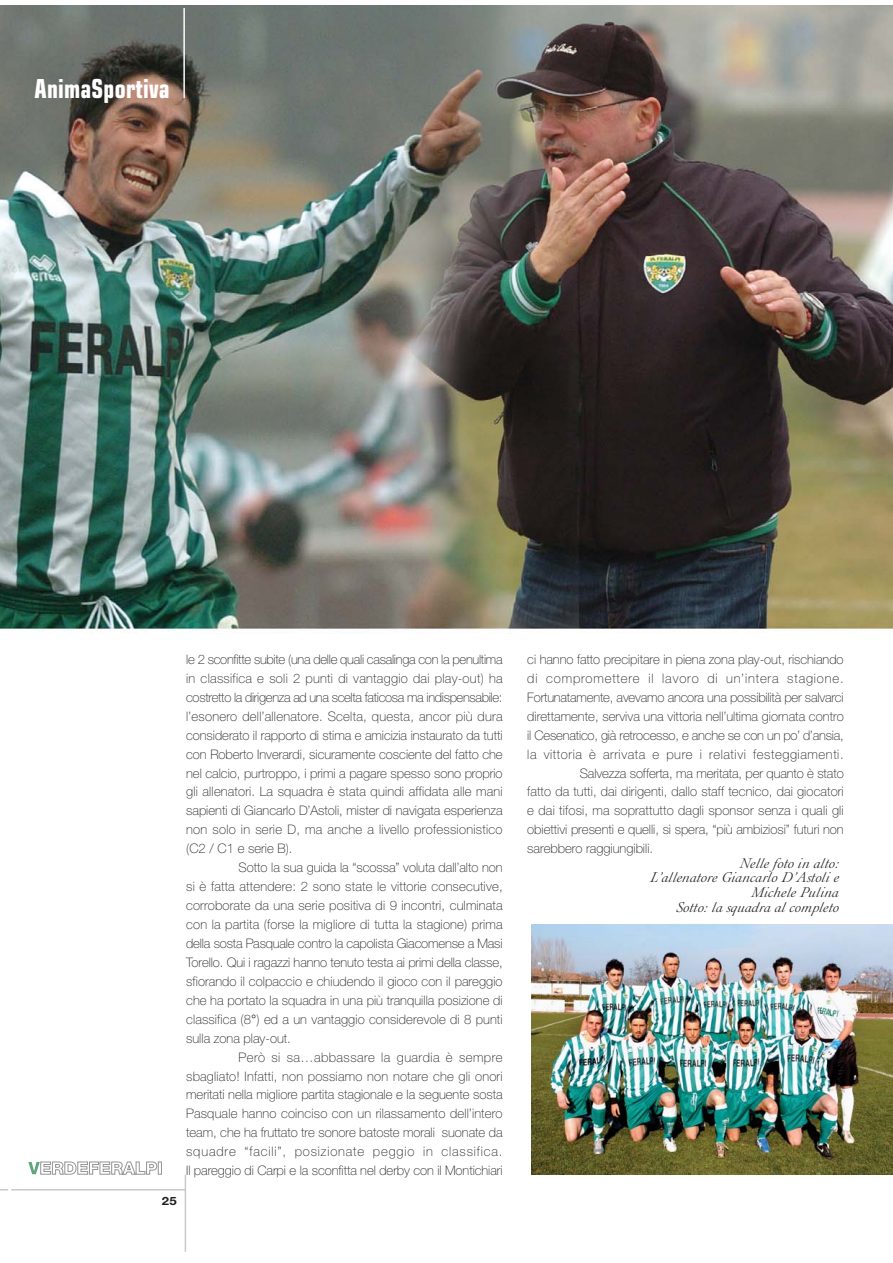
<style>
.page{position:relative;width:893px;height:1263px;background:#fff}
.page>*{position:absolute;margin:0;border:0;box-sizing:border-box;transform-origin:0 0}
.t1{font:700 condensed 26.25px "Eurostile";letter-spacing:.01em;color:#fff;scale:.9 1}
.t2{font:14.55px/14.5px "Baccara";color:#231f20;text-align:right}
.t3{font:100 13.05px "Helvetica Neue";color:#231f20}
.t4{font:100 13.05px "Helvetica Neue";letter-spacing:.02em;color:#231f20}
.t5{font:100 13.05px "Helvetica Neue";letter-spacing:.065em;color:#231f20}
.t6{font:100 13.05px "Helvetica Neue";letter-spacing:-.025em;color:#231f20}
.t7{font:100 13.05px "Helvetica Neue";letter-spacing:-.02em;color:#231f20}
.t8{font:100 13.05px "Helvetica Neue";letter-spacing:.045em;color:#231f20}
.t9{font:100 13.05px "Helvetica Neue";letter-spacing:.035em;color:#231f20}
.t10{font:700 11.4px "Helvetica Neue";color:#231f20;scale:1.14 1}
</style>
<div class="page">
<img style="left:0;top:6px;width:892px;height:1246px">
<hr style="left:11px;top:1189px;width:174px;height:1px;background:#c6c8ca">
<hr style="left:185px;top:1175px;width:1px;height:77px;background:#c6c8ca">
<svg style="left:28px;top:1161px;width:134px;height:33px"></svg>
<hr style="left:183px;top:8px;width:2px;height:90px;background:#fff">
<img style="left:531px;top:925px;width:361px;height:250px">
<svg style="left:252px;top:1014px;width:4px;height:4px"></svg>
<h1 class="t1" style="left:34px;top:79px;width:152px">AnimaSportiva</h1>
<p class="t10" style="left:162px;top:1197px;width:14px">25</p>
<p class="t7" style="left:186px;top:655px;width:318px">le 2 sconfitte subite (una delle quali casalinga con la penultima</p>
<p class="t4" style="left:186px;top:674px;width:318px">in classifica e soli 2 punti di vantaggio dai play-out) ha</p>
<p class="t6" style="left:186px;top:692px;width:318px">costretto la dirigenza ad una scelta faticosa ma indispensabile:</p>
<p class="t4" style="left:186px;top:711px;width:318px">l’esonero dell’allenatore. Scelta, questa, ancor più dura</p>
<p class="t3" style="left:186px;top:730px;width:318px">considerato il rapporto di stima e amicizia instaurato da tutti</p>
<p class="t3" style="left:186px;top:749px;width:318px">con Roberto Inverardi, sicuramente cosciente del fatto che</p>
<p class="t3" style="left:186px;top:768px;width:318px">nel calcio, purtroppo, i primi a pagare spesso sono proprio</p>
<p class="t3" style="left:186px;top:787px;width:318px">gli allenatori. La squadra è stata quindi affidata alle mani</p>
<p class="t3" style="left:186px;top:806px;width:318px">sapienti di Giancarlo D’Astoli, mister di navigata esperienza</p>
<p class="t4" style="left:186px;top:825px;width:318px">non solo in serie D, ma anche a livello professionistico</p>
<p class="t3" style="left:186px;top:844px;width:108px">(C2 / C1 e serie B).</p>
<p class="t3" style="left:239px;top:863px;width:265px">Sotto la sua guida la “scossa” voluta dall’alto non</p>
<p class="t3" style="left:186px;top:882px;width:318px">si è fatta attendere: 2 sono state le vittorie consecutive,</p>
<p class="t3" style="left:186px;top:901px;width:318px">corroborate da una serie positiva di 9 incontri, culminata</p>
<p class="t3" style="left:186px;top:920px;width:318px">con la partita (forse la migliore di tutta la stagione) prima</p>
<p class="t3" style="left:186px;top:939px;width:318px">della sosta Pasquale contro la capolista Giacomense a Masi</p>
<p class="t3" style="left:186px;top:958px;width:318px">Torello. Qui i ragazzi hanno tenuto testa ai primi della classe,</p>
<p class="t3" style="left:186px;top:977px;width:318px">sfiorando il colpaccio e chiudendo il gioco con il pareggio</p>
<p class="t3" style="left:186px;top:995px;width:318px">che ha portato la squadra in una più tranquilla posizione di</p>
<p class="t3" style="left:186px;top:1014px;width:318px">classifica (8 ) ed a un vantaggio considerevole di 8 punti</p>
<p class="t3" style="left:186px;top:1033px;width:106px">sulla zona play-out.</p>
<p class="t9" style="left:239px;top:1052px;width:265px">Però si sa…abbassare la guardia è sempre</p>
<p class="t3" style="left:186px;top:1071px;width:318px">sbagliato! Infatti, non possiamo non notare che gli onori</p>
<p class="t3" style="left:186px;top:1090px;width:318px">meritati nella migliore partita stagionale e la seguente sosta</p>
<p class="t3" style="left:186px;top:1109px;width:318px">Pasquale hanno coinciso con un rilassamento dell’intero</p>
<p class="t3" style="left:186px;top:1128px;width:318px">team, che ha fruttato tre sonore batoste morali suonate da</p>
<p class="t5" style="left:186px;top:1147px;width:318px">squadre “facili”, posizionate peggio in classifica.</p>
<p class="t3" style="left:186px;top:1166px;width:318px">Il pareggio di Carpi e la sconfitta nel derby con il Montichiari</p>
<p class="t3" style="left:527px;top:655px;width:318px">ci hanno fatto precipitare in piena zona play-out, rischiando</p>
<p class="t5" style="left:527px;top:674px;width:318px">di compromettere il lavoro di un’intera stagione.</p>
<p class="t3" style="left:527px;top:692px;width:318px">Fortunatamente, avevamo ancora una possibilità per salvarci</p>
<p class="t3" style="left:527px;top:711px;width:318px">direttamente, serviva una vittoria nell’ultima giornata contro</p>
<p class="t3" style="left:527px;top:730px;width:318px">il Cesenatico, già retrocesso, e anche se con un po’ d’ansia,</p>
<p class="t8" style="left:527px;top:749px;width:318px">la vittoria è arrivata e pure i relativi festeggiamenti.</p>
<p class="t3" style="left:580px;top:768px;width:265px">Salvezza sofferta, ma meritata, per quanto è stato</p>
<p class="t3" style="left:527px;top:787px;width:318px">fatto da tutti, dai dirigenti, dallo staff tecnico, dai giocatori</p>
<p class="t3" style="left:527px;top:806px;width:318px">e dai tifosi, ma soprattutto dagli sponsor senza i quali gli</p>
<p class="t3" style="left:527px;top:825px;width:318px">obiettivi presenti e quelli, si spera, “più ambiziosi” futuri non</p>
<p class="t3" style="left:527px;top:844px;width:127px">sarebbero raggiungibili.</p>
<p class="t2" style="left:650px;top:858px;width:191px">Nelle foto in alto:<br>L’allenatore Giancarlo D’Astoli e<br>Michele Pulina<br>Sotto: la squadra al completo</p>
</div>
